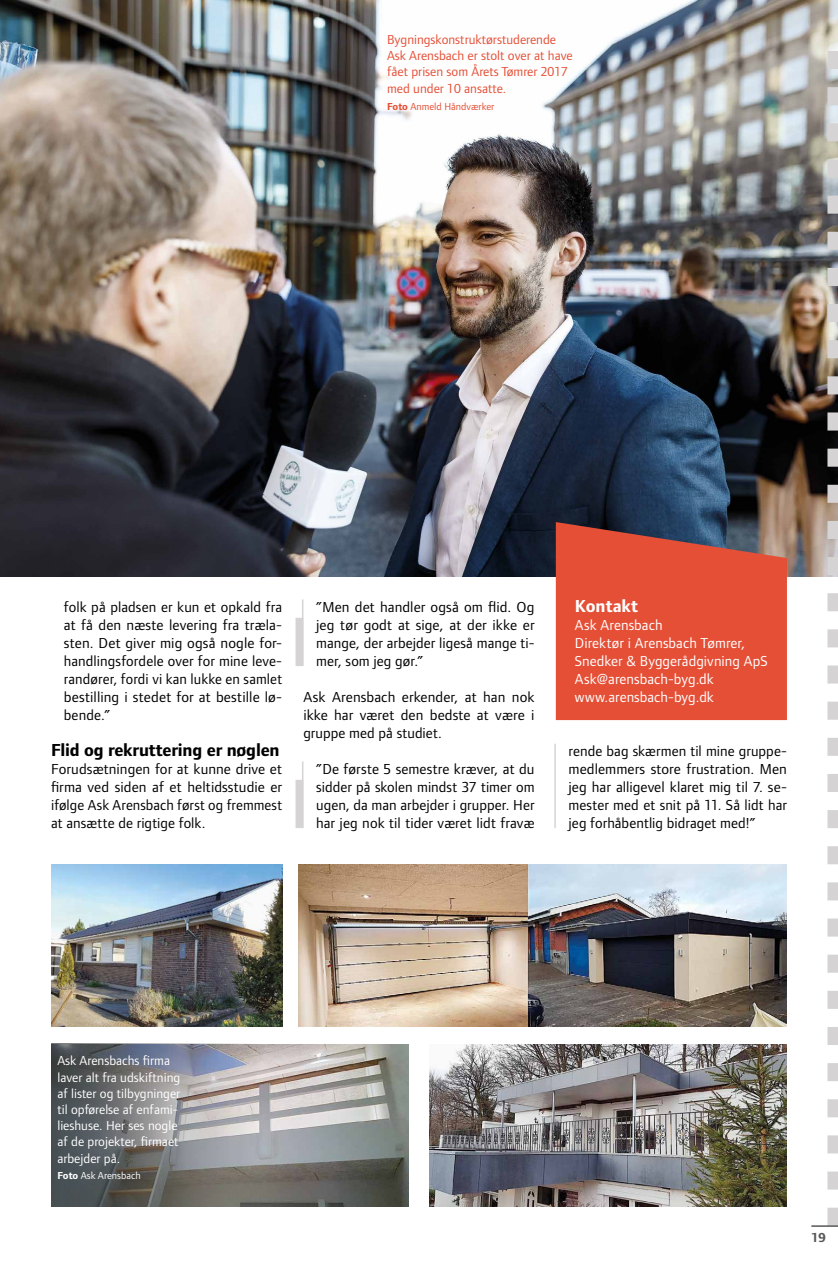
<style>
.page{position:relative;width:838px;height:1263px;background:#fff}
.page>*{position:absolute;margin:0;border:0;box-sizing:border-box;transform-origin:0 0}
.t1{font:700 18px "Foundry Form Sans";letter-spacing:-.01em;color:#000}
.t2{font:700 18px "Foundry Form Sans";color:#fff}
.t3{font:15px/18px "Foundry Form Sans";letter-spacing:.005em;color:#000;text-align:justify}
.t4{font:15px/18px "Foundry Form Sans";letter-spacing:.005em;color:#fff}
.t5{font:13.5px/16.2px "Foundry Form Sans";color:#fff}
.t6{font:13.5px/16.2px "Foundry Form Sans";color:#e54f36}
.t7{font:700 13.5px "Foundry Form Sans";color:#575756}
.t8{font:10.5px "Foundry Form Sans";color:#e54f36}
.t9{font:10.5px "Foundry Form Sans";color:#fff}
.s1{font-weight:700}
</style>
<div class="page">
<img style="left:0;top:0;width:838px;height:576px">
<svg style="left:827px;top:51px;width:11px;height:1174px"></svg>
<hr style="left:302px;top:599px;width:1px;height:67px;background:#d6d3d4">
<div style="left:295px;top:618px;width:8px;height:48px;background:#d6d3d4;border:2px solid #d6d3d4"></div>
<hr style="left:302px;top:761px;width:1px;height:67px;background:#d6d3d4">
<div style="left:295px;top:780px;width:8px;height:48px;background:#d6d3d4;border:2px solid #d6d3d4"></div>
<img style="left:282px;top:1044px;width:126px;height:162px">
<img style="left:298px;top:864px;width:489px;height:162px">
<img style="left:51px;top:864px;width:231px;height:162px">
<img style="left:429px;top:1045px;width:358px;height:161px">
<svg style="left:556px;top:522px;width:231px;height:198px;background:#d74f3a"></svg>
<hr style="left:554px;top:744px;width:2px;height:84px;background:#d6d3d4">
<svg style="left:51px;top:1044px;width:231px;height:162px;background:#7e7e80"></svg>
<hr style="left:811px;top:1225px;width:27px;height:2px;background:#575756">
<p class="t6" style="left:387px;top:31px;width:187px">Bygningskonstruktørstuderende<br>Ask Arensbach er stolt over at have fået prisen som Årets Tømrer 2017 med under 10 ansatte.</p>
<p class="t8" style="left:387px;top:100px;width:109px"><span class="s1">Foto</span> Anmeld Håndværker</p>
<p class="t3" style="left:64px;top:598px;width:220px">folk på pladsen er kun et opkald fra at få den næste levering fra træla&shy;sten. Det giver mig også nogle for&shy;handlingsfordele over for mine leve&shy;randører, fordi vi kan lukke en samlet bestilling i stedet for at bestille lø&shy;bende.”</p>
<p class="t1" style="left:51px;top:740px;width:230px">Flid og rekruttering er nøglen</p>
<p class="t3" style="left:51px;top:760px;width:233px">Forudsætningen for at kunne drive et firma ved siden af et heltidsstudie er ifølge Ask Arensbach først og fremmest at ansætte de rigtige folk.</p>
<p class="t3" style="left:316px;top:598px;width:220px">”Men det handler også om flid. Og jeg tør godt at sige, at der ikke er mange, der arbejder ligeså mange ti&shy;mer, som jeg gør.”</p>
<p class="t3" style="left:303px;top:688px;width:233px">Ask Arensbach erkender, at han nok ikke har været den bedste at være i gruppe med på studiet.</p>
<p class="t3" style="left:316px;top:760px;width:220px">”De første 5 semestre kræver, at du sidder på skolen mindst 37 timer om ugen, da man arbejder i grupper. Her har jeg nok til tider været lidt fravæ</p>
<p class="t2" style="left:575px;top:596px;width:65px">Kontakt</p>
<p class="t4" style="left:575px;top:616px;width:194px">Ask Arensbach<br>Direktør i Arensbach Tømrer,<br>Snedker &amp; Byggerådgivning ApS<br>Ask@arensbach-byg.dk www.arensbach-byg.dk</p>
<p class="t3" style="left:568px;top:742px;width:220px">rende bag skærmen til mine gruppe&shy;medlemmers store frustration. Men jeg har alligevel klaret mig til 7. se&shy;mester med et snit på 11. Så lidt har jeg forhåbentlig bidraget med!”</p>
<p class="t5" style="left:57px;top:1053px;width:124px">Ask Arensbachs firma laver alt fra udskiftning af lister og tilbygninger til opførelse af enfami&shy;lieshuse. Her ses nogle af de projekter, firmaet arbejder på.</p>
<p class="t9" style="left:57px;top:1170px;width:85px"><span class="s1">Foto</span> Ask Arensbach</p>
<p class="t7" style="left:811px;top:1230px;width:16px">19</p>
</div>
